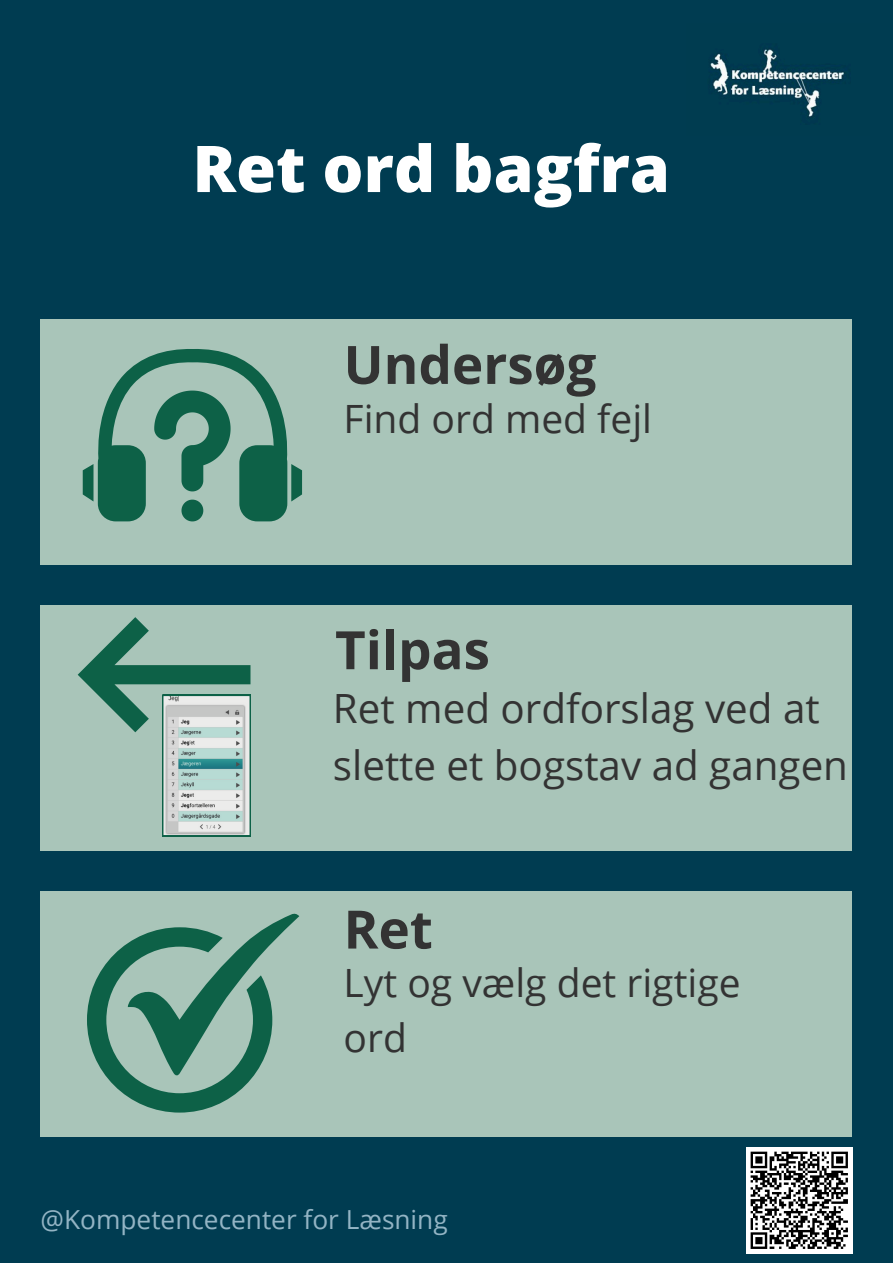
<style>
.page{position:relative;width:893px;height:1263px;background:#003c51}
.page>*{position:absolute;margin:0;border:0;box-sizing:border-box;transform-origin:0 0}
.t1{font:800 64.5px "Open Sans";color:#fff}
.t2{font:700 52.95px "Open Sans";color:#333}
.t3{font:40.35px/56.4px "Open Sans";color:#333}
.t4{font:39px/54.6px "Open Sans";color:#333}
.t5{font:26.25px "Open Sans";color:#93b4c4}
</style>
<div class="page">
<div style="left:41px;top:319px;width:811px;height:246px;background:#a9c5b9"></div>
<div style="left:41px;top:605px;width:811px;height:246px;background:#a9c5b9"></div>
<div style="left:41px;top:892px;width:811px;height:245px;background:#a9c5b9"></div>
<img style="left:710px;top:49px;width:135px;height:68px">
<svg style="left:87px;top:913px;width:212px;height:199px"></svg>
<svg style="left:78px;top:617px;width:173px;height:219px"></svg>
<svg style="left:83px;top:349px;width:219px;height:172px"></svg>
<div style="left:746px;top:1147px;width:106px;height:107px;background:#fff"></div>
<svg style="left:750px;top:1151px;width:98px;height:98px"></svg>
<p class="t1" style="left:192px;top:123px;width:479px">Ret ord bagfra</p>
<h1 class="t2" style="left:343px;top:327px;width:254px">Undersøg</h1>
<p class="t4" style="left:343px;top:390px;width:310px">Find ord med fejl</p>
<p class="t2" style="left:335px;top:613px;width:156px">Tilpas</p>
<p class="t3" style="left:333px;top:679px;width:516px">Ret med ordforslag ved at slette et bogstav ad gangen</p>
<h2 class="t2" style="left:343px;top:892px;width:91px">Ret</h2>
<h3 class="t4" style="left:343px;top:955px;width:398px">Lyt og vælg det rigtige ord</h3>
<p class="t5" style="left:41px;top:1201px;width:409px">@Kompetencecenter for Læsning</p>
</div>
